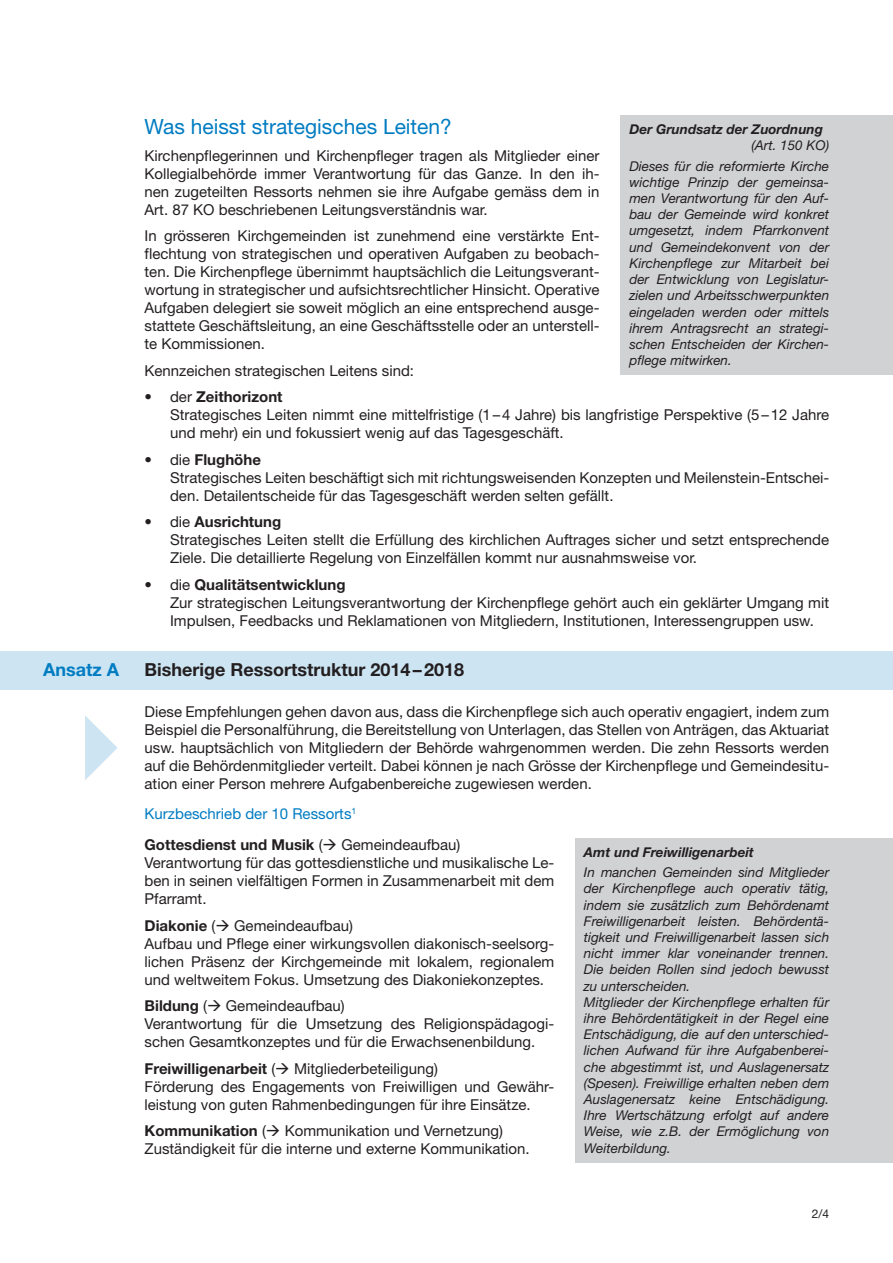
<style>
.page{position:relative;width:893px;height:1263px;background:#fff}
.page>*{position:absolute;margin:0;border:0;box-sizing:border-box;transform-origin:0 0}
.t1{font:21px "Helvetica Neue LT Pro";color:#007cc2}
.t2{font:700 18px "Helvetica Neue LT Pro";color:#231f20}
.t3{font:700 18px "Helvetica Neue LT Pro";color:#007cc2}
.t4{font:15px/18px "Helvetica Neue LT Pro";color:#231f20}
.t5{font:15px/30.8px "Helvetica Neue LT Pro";color:#007cc2}
.t6{font:italic 13.5px/16.2px "Helvetica Neue LT Pro";color:#231f20;text-align:right}
.t7{font:italic 700 13.5px "Helvetica Neue LT Pro";color:#231f20}
.t8{font:12px "Helvetica Neue LT Pro";color:#231f20}
.s1{font-weight:700}
.s2{font-weight:700;color:#231f20}
.s3{color:#231f20}
</style>
<div class="page">
<div style="left:0;top:651px;width:893px;height:39px;background:#cde5f3"></div>
<div style="left:621px;top:116px;width:272px;height:259px;background:#d1d2d4"></div>
<svg style="left:85px;top:715px;width:33px;height:65px"></svg>
<div style="left:575px;top:838px;width:318px;height:324px;background:#d1d2d4"></div>
<p class="t3" style="left:43px;top:658px;width:78px">Ansatz A</p>
<h1 class="t1" style="left:145px;top:114px;width:309px">Was heisst strategisches Leiten?</h1>
<p class="t4" style="left:145px;top:146px;width:456px;text-align:justify">Kirchenpflegerinnen und Kirchenpfleger tragen als Mitglieder einer Kollegialbehörde immer Verantwortung für das Ganze. In den ih&shy;nen zugeteilten Ressorts nehmen sie ihre Aufgabe gemäss dem in Art. 87 KO beschriebenen Leitungsverständnis war.</p>
<p class="t4" style="left:145px;top:226px;width:456px;text-align:justify">In grösseren Kirchgemeinden ist zunehmend eine verstärkte Ent&shy;flechtung von strategischen und operativen Aufgaben zu beobach&shy;ten. Die Kirchenpflege übernimmt hauptsächlich die Leitungsverant&shy;wortung in strategischer und aufsichtsrechtlicher Hinsicht. Operative Aufgaben delegiert sie soweit möglich an eine entsprechend ausge&shy;stattete Geschäftsleitung, an eine Geschäftsstelle oder an unterstell&shy;te Kommissionen.</p>
<p class="t4" style="left:145px;top:361px;width:271px">Kennzeichen strategischen Leitens sind:</p>
<p class="t4" style="left:170px;top:387px;width:661px;text-indent:-26px">• der <span class="s1">Zeithorizont<br></span>Strategisches Leiten nimmt eine mittelfristige (1–4 Jahre) bis langfristige Perspektive (5–12 Jahre und mehr) ein und fokussiert wenig auf das Tagesgeschäft.</p>
<p class="t4" style="left:170px;top:450px;width:661px;text-indent:-26px">• die <span class="s1">Flughöhe<br></span>Strategisches Leiten beschäftigt sich mit richtungsweisenden Konzepten und Meilenstein-Entschei&shy;den. Detailentscheide für das Tagesgeschäft werden selten gefällt.</p>
<p class="t4" style="left:170px;top:512px;width:661px;text-indent:-26px">• die <span class="s1">Ausrichtung<br></span>Strategisches Leiten stellt die Erfüllung des kirchlichen Auftrages sicher und setzt entsprechende<br>Ziele. Die detaillierte Regelung von Einzelfällen kommt nur ausnahmsweise vor.</p>
<p class="t4" style="left:170px;top:575px;width:661px;text-indent:-26px">• die <span class="s1">Qualitätsentwicklung<br></span>Zur strategischen Leitungsverantwortung der Kirchenpflege gehört auch ein geklärter Umgang mit<br>Impulsen, Feedbacks und Reklamationen von Mitgliedern, Institutionen, Interessengruppen usw.</p>
<p class="t2" style="left:145px;top:659px;width:321px">Bisherige Ressortstruktur 2014–2018</p>
<p class="t4" style="left:145px;top:702px;width:686px;text-align:justify">Diese Empfehlungen gehen davon aus, dass die Kirchenpflege sich auch operativ engagiert, indem zum Beispiel die Personalführung, die Bereitstellung von Unterlagen, das Stellen von Anträgen, das Aktuariat usw. hauptsächlich von Mitgliedern der Behörde wahrgenommen werden. Die zehn Ressorts werden auf die Behördenmitglieder verteilt. Dabei können je nach Grösse der Kirchenpflege und Gemeindesitu&shy;ation einer Person mehrere Aufgabenbereiche zugewiesen werden.</p>
<p class="t5" style="left:145px;top:798px;width:317px">Kurzbeschrieb der 10 Ressorts<sup>1<br></sup><span class="s2">Gottesdienst und Musik</span> <span class="s3">(→ Gemeindeaufbau)</span></p>
<p class="t4" style="left:145px;top:853px;width:411px;text-align:justify">Verantwortung für das gottesdienstliche und musikalische Le&shy;ben in seinen vielfältigen Formen in Zusammenarbeit mit dem Pfarramt.</p>
<p class="t4" style="left:145px;top:916px;width:411px"><span class="s1">Diakonie</span> (→ Gemeindeaufbau)<br>Aufbau und Pflege einer wirkungsvollen diakonisch-seelsorg&shy;lichen Präsenz der Kirchgemeinde mit lokalem, regionalem und weltweitem Fokus. Umsetzung des Diakoniekonzeptes.</p>
<p class="t4" style="left:145px;top:996px;width:411px"><span class="s1">Bildung</span> (→ Gemeindeaufbau)<br>Verantwortung für die Umsetzung des Religionspädagogi&shy;schen Gesamtkonzeptes und für die Erwachsenenbildung.</p>
<p class="t4" style="left:145px;top:1059px;width:411px"><span class="s1">Freiwilligenarbeit</span> (→ Mitgliederbeteiligung)<br>Förderung des Engagements von Freiwilligen und Gewähr&shy;leistung von guten Rahmenbedingungen für ihre Einsätze.</p>
<p class="t4" style="left:145px;top:1121px;width:387px"><span class="s1">Kommunikation</span> (→ Kommunikation und Vernetzung)<br>Zuständigkeit für die interne und externe Kommunikation.</p>
<p class="t7" style="left:629px;top:121px;width:195px">Der Grundsatz der Zuordnung</p>
<p class="t6" style="left:629px;top:135px;width:201px;line-height:20.4px">(Art. 150 KO)<br>Dieses für die reformierte Kirche</p>
<p class="t6" style="left:629px;top:174px;width:201px;text-align:justify">wichtige Prinzip der gemeinsa&shy;men Verantwortung für den Auf&shy;bau der Gemeinde wird konkret umgesetzt, indem Pfarrkonvent und Gemeindekonvent von der Kirchenpflege zur Mitarbeit bei der Entwicklung von Legislatur&shy;zielen und Arbeitsschwerpunkten eingeladen werden oder mittels ihrem Antragsrecht an strategi&shy;schen Entscheiden der Kirchen&shy;pflege mitwirken.</p>
<p class="t7" style="left:584px;top:843px;width:171px">Amt und Freiwilligenarbeit</p>
<p class="t6" style="left:584px;top:864px;width:247px;text-align:left">In manchen Gemeinden sind Mitglieder der Kirchenpflege auch operativ tätig, indem sie zusätzlich zum Behördenamt Freiwilligenarbeit leisten. Behördentä&shy;tigkeit und Freiwilligenarbeit lassen sich nicht immer klar voneinander trennen.<br>Die beiden Rollen sind jedoch bewusst zu unterscheiden.<br>Mitglieder der Kirchenpflege erhalten für ihre Behördentätigkeit in der Regel eine Entschädigung, die auf den unterschied&shy;lichen Aufwand für ihre Aufgabenberei&shy;che abgestimmt ist, und Auslagenersatz (Spesen). Freiwillige erhalten neben dem Auslagenersatz keine Entschädigung.<br>Ihre Wertschätzung erfolgt auf andere Weise, wie z.B. der Ermöglichung von Weiterbildung.</p>
<p class="t8" style="left:812px;top:1207px;width:19px">2/4</p>
</div>
